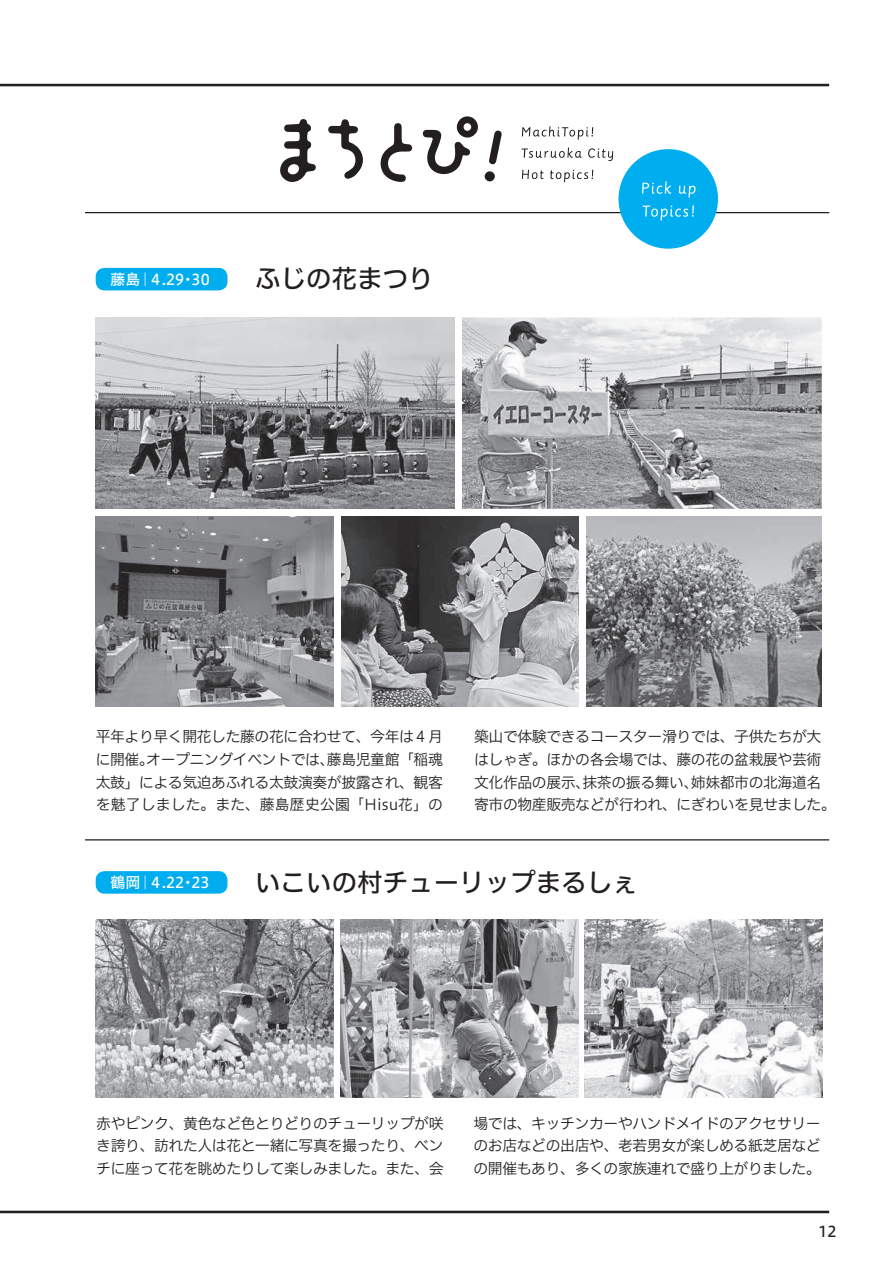
<style>
.page{position:relative;width:893px;height:1263px;background:#fff}
.page>*{position:absolute;margin:0;border:0;box-sizing:border-box;transform-origin:0 0}
.t1{font:25.5px "Hiragino UD Sans F Std N W5 90 msp RKSJ H";color:#231f20}
.t2{font:14.85px/22.8px "Hiragino UD Sans F Std N W3 90 msp RKSJ H";letter-spacing:-.03em;color:#231f20;text-align:justify}
.t3{font:14.85px "Hiragino UD Sans F Std N W5 90 msp RKSJ H";color:#fff}
.t4{font:14.85px "Hiragino UD Sans F Std N W5 90 msp RKSJ H";color:#231f20}
.s1{font-family:"Hiragino UD Sans F Std W5 90 msp RKSJ H"}
</style>
<div class="page">
<hr style="left:85px;top:212px;width:744px;height:1px;background:#231f20">
<hr style="left:85px;top:839px;width:744px;height:1px;background:#231f20">
<svg style="left:280px;top:119px;width:36px;height:63px"></svg>
<svg style="left:328px;top:119px;width:35px;height:60px"></svg>
<svg style="left:380px;top:123px;width:33px;height:59px"></svg>
<svg style="left:422px;top:116px;width:56px;height:59px"></svg>
<svg style="left:484px;top:130px;width:18px;height:52px"></svg>
<svg style="left:522px;top:126px;width:71px;height:14px"></svg>
<svg style="left:522px;top:148px;width:59px;height:10px"></svg>
<svg style="left:588px;top:148px;width:25px;height:13px"></svg>
<svg style="left:522px;top:170px;width:22px;height:9px"></svg>
<svg style="left:550px;top:170px;width:43px;height:12px"></svg>
<div style="left:618px;top:149px;width:100px;height:100px;background:#00aeef;border-radius:50%"></div>
<svg style="left:642px;top:181px;width:29px;height:13px"></svg>
<svg style="left:679px;top:186px;width:16px;height:12px"></svg>
<svg style="left:643px;top:206px;width:51px;height:15px"></svg>
<div style="left:96px;top:268px;width:131px;height:22px;background:#00aeef;border-radius:9px"></div>
<hr style="left:0;top:84px;width:829px;height:2px;background:#231f20">
<hr style="left:0;top:1211px;width:829px;height:2px;background:#231f20">
<div style="left:96px;top:871px;width:131px;height:23px;background:#00aeef;border-radius:9px"></div>
<img style="left:466px;top:317px;width:356px;height:192px">
<img style="left:96px;top:317px;width:370px;height:192px">
<img style="left:586px;top:516px;width:236px;height:190px">
<img style="left:96px;top:516px;width:238px;height:190px">
<img style="left:341px;top:516px;width:238px;height:190px">
<div style="left:455px;top:313px;width:7px;height:197px;background:#fff"></div>
<img style="left:585px;top:919px;width:238px;height:179px">
<img style="left:340px;top:919px;width:238px;height:179px">
<img style="left:96px;top:919px;width:238px;height:179px">
<p class="t3" style="left:111px;top:274px;width:101px">藤島｜４.29・30</p>
<h1 class="t1" style="left:255px;top:269px;width:180px">ふじの花まつり</h1>
<p class="t2" style="left:96px;top:727px;width:349px">平年より早く開花した藤の花に合わせて、今年は４月に開催。オープニングイベントでは、藤島児童館「稲魂太鼓」による気迫あふれる太鼓演奏が披露され、観客を魅了しました。また、藤島歴史公園「Hisu花」の</p>
<p class="t2" style="left:474px;top:727px;width:363px;text-align:left">築山で体験できるコースター滑りでは、子供たちが大はしゃぎ。ほかの各会場では、藤の花の盆栽展や芸術文化作品の展示、抹茶の振る舞い、姉妹都市の北海道名寄市の物産販売などが行われ、にぎわいを見せました。</p>
<p class="t3" style="left:111px;top:877px;width:101px"><span class="s1">鶴岡</span>｜４.22・23</p>
<h1 class="t1" style="left:255px;top:873px;width:384px">いこいの村チューリップまるしぇ</h1>
<p class="t2" style="left:96px;top:1113px;width:349px">赤やピンク、黄色など色とりどりのチューリップが咲き誇り、訪れた人は花と一緒に写真を撮ったり、ベンチに座って花を眺めたりして楽しみました。また、会</p>
<p class="t2" style="left:473px;top:1113px;width:349px">場では、キッチンカーやハンドメイドのアクセサリーのお店などの出店や、老若男女が楽しめる紙芝居などの開催もあり、多くの家族連れで盛り上がりました。</p>
<p class="t4" style="left:819px;top:1226px;width:20px">12</p>
</div>
